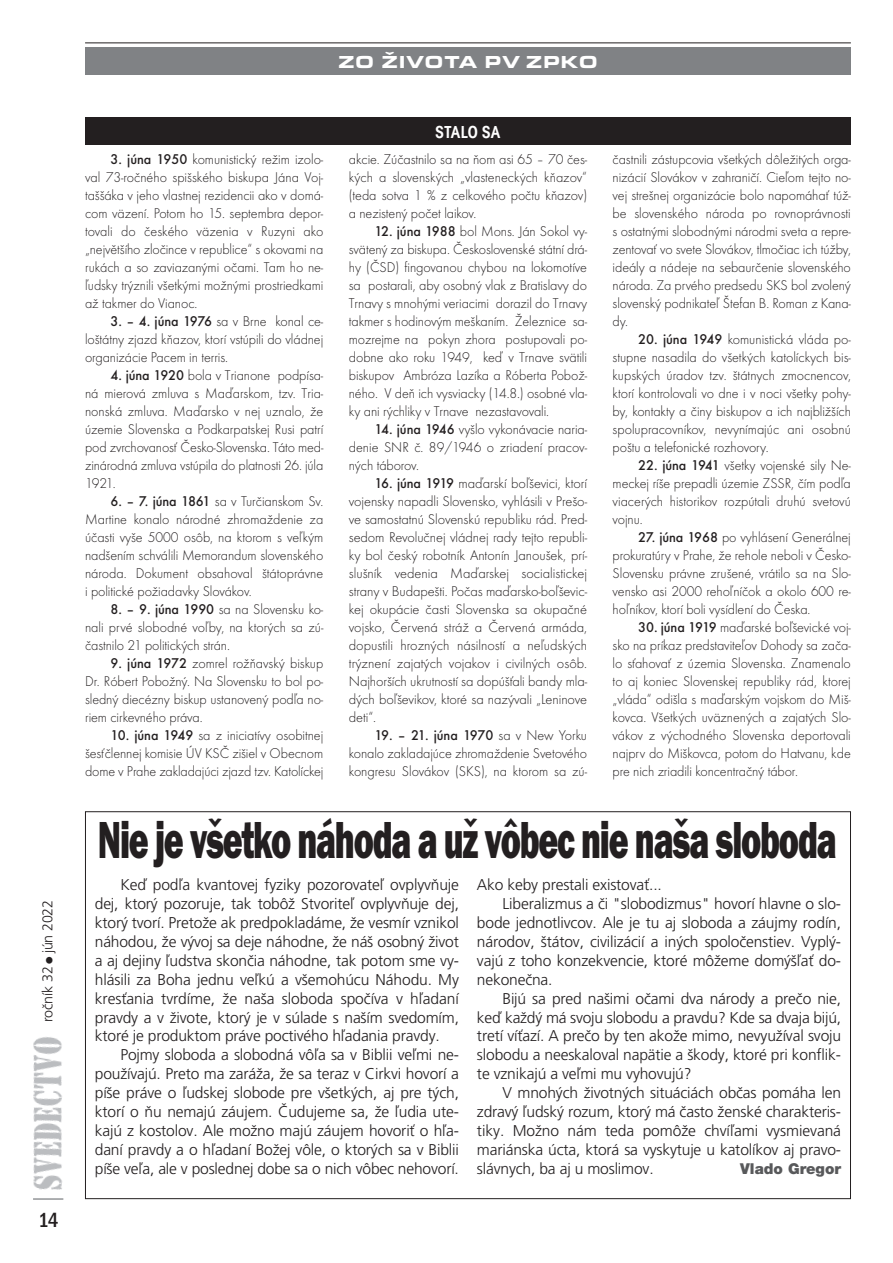
<style>
.page{position:relative;width:893px;height:1263px;background:#fff}
.page>*{position:absolute;margin:0;border:0;box-sizing:border-box;transform-origin:0 0}
.t1{font:54px "Franklin Got Itc TCE Heav";letter-spacing:-.035em;color:#231f20;scale:.63 1}
.t2{font:500 condensed 21px "Franklin Got Itc TCE";color:#231f20}
.t3{font:18px "Eurostile TCE Blac Exte";letter-spacing:.03em;color:#fff}
.t4{font:600 condensed 18px "Avant Gar Got Itc TCE";letter-spacing:.01em;color:#fff}
.t5{font:300 15.6px/18.9px "Frutiger CE";letter-spacing:-.01em;color:#231f20;text-align:justify}
.t6{font:900 15px "Helvetica Neue CE";color:#58595b}
.t7{font:300 14.7px/18px "Futura TCE";letter-spacing:-.005em;color:#231f20;text-align:justify;scale:.96 1}
.t8{font:300 14.7px/18px "Futura TCE";letter-spacing:-.005em;color:#231f20;text-align:justify}
.t9{font:300 14.25px "Frutiger CE";letter-spacing:-.01em;color:#231f20}
.s1{font-weight:500}
</style>
<div class="page">
<div style="left:85px;top:48px;width:765px;height:27px;background:#808285"></div>
<hr style="left:85px;top:43px;width:765px;height:1px;background:#231f20">
<img style="left:33px;top:1037px;width:29px;height:153px">
<hr style="left:33px;top:1198px;width:30px;height:2px;background:#939598">
<div style="left:85px;top:118px;width:765px;height:27px;background:#231f20"></div>
<p class="t9" style="left:41px;top:1022px;width:124px;rotate:-90deg">roãník 32 ● jún 2022</p>
<h2 class="t2" style="left:38px;top:1208px;width:22px">14</h2>
<p class="t3" style="left:338px;top:52px;width:261px">ZO ŽIVOTA PV ZPKO</p>
<p class="t7" style="left:85px;top:151px;width:250px;text-indent:26px"><span class="s1">3. júna 1950</span> komunistický režim izolo&shy;val 73-ročného spišského biskupa Jána Voj&shy;taššáka v jeho vlastnej rezidencii ako v domá&shy;com väzení. Potom ho 15. septembra depor&shy;tovali do českého väzenia v Ruzyni ako „největšího zločince v republice“ s okovami na rukách a so zaviazanými očami. Tam ho ne&shy;ľudsky trýznili všetkými možnými prostriedkami až takmer do Vianoc.</p>
<p class="t7" style="left:85px;top:313px;width:250px;text-indent:26px"><span class="s1">3. – 4. júna 1976</span> sa v Brne konal ce&shy;loštátny zjazd kňazov, ktorí vstúpili do vládnej organizácie Pacem in terris.</p>
<p class="t7" style="left:85px;top:367px;width:250px;text-indent:26px"><span class="s1">4. júna 1920</span> bola v Trianone podpísa&shy;ná mierová zmluva s Maďarskom, tzv. Tria&shy;nonská zmluva. Maďarsko v nej uznalo, že územie Slovenska a Podkarpatskej Rusi patrí pod zvrchovanosť Česko-Slovenska. Táto med&shy;zinárodná zmluva vstúpila do platnosti 26. júla 1921.</p>
<p class="t7" style="left:85px;top:493px;width:250px;text-indent:26px"><span class="s1">6. – 7. júna 1861</span> sa v Turčianskom Sv.<br>Martine konalo národné zhromaždenie za účasti vyše 5000 osôb, na ktorom s veľkým nadšením schválili Memorandum slovenského národa. Dokument obsahoval štátoprávne i politické požiadavky Slovákov.</p>
<p class="t7" style="left:85px;top:601px;width:250px;text-indent:26px"><span class="s1">8. – 9. júna 1990</span> sa na Slovensku ko&shy;nali prvé slobodné voľby, na ktorých sa zú&shy;častnilo 21 politických strán.</p>
<p class="t7" style="left:85px;top:655px;width:250px;text-indent:26px"><span class="s1">9. júna 1972</span> zomrel rožňavský biskup Dr. Róbert Pobožný. Na Slovensku to bol po&shy;sledný diecézny biskup ustanovený podľa no&shy;riem cirkevného práva.</p>
<p class="t7" style="left:85px;top:727px;width:250px;text-indent:26px"><span class="s1">10. júna 1949</span> sa z iniciatívy osobitnej šesťčlennej komisie ÚV KSČ zišiel v Obecnom dome v Prahe zakladajúci zjazd tzv. Katolíckej</p>
<p class="t4" style="left:435px;top:126px;width:66px">STALO SA</p>
<p class="t7" style="left:349px;top:151px;width:250px">akcie. Zúčastnilo sa na ňom asi 65 – 70 čes&shy;kých a slovenských „vlasteneckých kňazov“ (teda sotva 1 % z celkového počtu kňazov) a nezistený počet laikov.</p>
<p class="t7" style="left:349px;top:223px;width:250px;text-indent:26px"><span class="s1">12. júna 1988</span> bol Mons. Ján Sokol vy&shy;svätený za biskupa. Československé státní drá&shy;hy (ČSD) fingovanou chybou na lokomotíve sa postarali, aby osobný vlak z Bratislavy do Trnavy s mnohými veriacimi dorazil do Trnavy takmer s hodinovým meškaním. Železnice sa&shy;mozrejme na pokyn zhora postupovali po&shy;dobne ako roku 1949, keď v Trnave svätili biskupov Ambróza Lazíka a Róberta Pobož&shy;ného. V deň ich vysviacky (14.8.) osobné vla&shy;ky ani rýchliky v Trnave nezastavovali.</p>
<p class="t7" style="left:349px;top:421px;width:250px;text-indent:26px"><span class="s1">14. júna 1946</span> vyšlo vykonávacie naria&shy;denie SNR č. 89/1946 o zriadení pracov&shy;ných táborov.</p>
<p class="t8" style="left:349px;top:475px;width:240px;text-indent:26px"><span class="s1">16. júna 1919</span> maďarskí boľševici, ktorí vojensky napadli Slovensko, vyhlásili v Prešo&shy;ve samostatnú Slovenskú republiku rád. Pred&shy;sedom Revolučnej vládnej rady tejto republi&shy;ky bol český robotník Antonín Janoušek, prí&shy;slušník vedenia Maďarskej socialistickej strany v Budapešti. Počas maďarsko-boľševic&shy;kej okupácie časti Slovenska sa okupačné vojsko, Červená stráž a Červená armáda, dopustili hrozných násilností a neľudských trýznení zajatých vojakov i civilných osôb.<br>Najhorších ukrutností sa dopúšťali bandy mla&shy;dých boľševikov, ktoré sa nazývali „Leninove deti“.</p>
<p class="t7" style="left:349px;top:727px;width:250px;text-indent:26px"><span class="s1">19. – 21. júna 1970</span> sa v New Yorku konalo zakladajúce zhromaždenie Svetového kongresu Slovákov (SKS), na ktorom sa zú-</p>
<p class="t7" style="left:612px;top:151px;width:250px">častnili zástupcovia všetkých dôležitých orga&shy;nizácií Slovákov v zahraničí. Cieľom tejto no&shy;vej strešnej organizácie bolo napomáhať túž&shy;be slovenského národa po rovnoprávnosti s ostatnými slobodnými národmi sveta a repre&shy;zentovať vo svete Slovákov, tlmočiac ich túžby, ideály a nádeje na sebaurčenie slovenského národa. Za prvého predsedu SKS bol zvolený slovenský podnikateľ Štefan B. Roman z Kana&shy;dy.</p>
<p class="t7" style="left:612px;top:331px;width:250px;text-indent:26px"><span class="s1">20. júna 1949</span> komunistická vláda po&shy;stupne nasadila do všetkých katolíckych bis&shy;kupských úradov tzv. štátnych zmocnencov, ktorí kontrolovali vo dne i v noci všetky pohy&shy;by, kontakty a činy biskupov a ich najbližších spolupracovníkov, nevynímajúc ani osobnú poštu a telefonické rozhovory.</p>
<p class="t7" style="left:612px;top:457px;width:250px;text-indent:26px"><span class="s1">22. júna 1941</span> všetky vojenské sily Ne&shy;meckej ríše prepadli územie ZSSR, čím podľa viacerých historikov rozpútali druhú svetovú vojnu.</p>
<p class="t7" style="left:612px;top:529px;width:250px;text-indent:26px"><span class="s1">27. júna 1968</span> po vyhlásení Generálnej prokuratúry v Prahe, že rehole neboli v Česko-Slovensku právne zrušené, vrátilo sa na Slo&shy;vensko asi 2000 rehoľníčok a okolo 600 re&shy;hoľníkov, ktorí boli vysídlení do Česka.</p>
<p class="t7" style="left:612px;top:619px;width:250px;text-indent:26px"><span class="s1">30. júna 1919</span> maďarské boľševické voj&shy;sko na príkaz predstaviteľov Dohody sa zača&shy;lo sťahovať z územia Slovenska. Znamenalo to aj koniec Slovenskej republiky rád, ktorej „vláda“ odišla s maďarským vojskom do Miš&shy;kovca. Všetkých uväznených a zajatých Slo&shy;vákov z východného Slovenska deportovali najprv do Miškovca, potom do Hatvanu, kde pre nich zriadili koncentračný tábor.</p>
<h1 class="t1" style="left:98px;top:823px;width:1174px">Nie je všetko náhoda a už vôbec nie naša sloboda</h1>
<p class="t5" style="left:95px;top:877px;width:365px;text-indent:26px">Keì podºa kvantovej fyziky pozorovateº ovplyvÀuje dej, ktor˘ pozoruje, tak tobôÏ Stvoriteº ovplyvÀuje dej, ktor˘ tvorí. PretoÏe ak predpokladáme, Ïe vesmír vznikol náhodou, Ïe v˘voj sa deje náhodne, Ïe ná‰ osobn˘ Ïivot a aj dejiny ºudstva skonãia náhodne, tak potom sme vy&shy;hlásili za Boha jednu veºkú a v‰emohúcu Náhodu. My kresÈania tvrdíme, Ïe na‰a sloboda spoãíva v hºadaní pravdy a v Ïivote, ktor˘ je v súlade s na‰ím svedomím, ktoré je produktom práve poctivého hºadania pravdy.</p>
<p class="t5" style="left:95px;top:1047px;width:365px;text-indent:26px">Pojmy sloboda a slobodná vôºa sa v Biblii veºmi ne&shy;pouÏívajú. Preto ma zaráÏa, Ïe sa teraz v Cirkvi hovorí a pí‰e práve o ºudskej slobode pre v‰etk˘ch, aj pre t˘ch, ktorí o Àu nemajú záujem. âudujeme sa, Ïe ºudia ute&shy;kajú z kostolov. Ale moÏno majú záujem hovoriÈ o hºa&shy;daní pravdy a o hºadaní BoÏej vôle, o ktor˘ch sa v Biblii pí‰e veºa, ale v poslednej dobe sa o nich vôbec nehovorí.</p>
<p class="t5" style="left:477px;top:877px;width:186px">Ako keby prestali existovaÈ...</p>
<p class="t5" style="left:502px;top:895px;width:340px">Liberalizmus a ãi "slobodizmus" hovorí hlavne o slo-</p>
<p class="t5" style="left:477px;top:914px;width:365px">bode jednotlivcov. Ale je tu aj sloboda a záujmy rodín,</p>
<p class="t5" style="left:477px;top:933px;width:365px">národov, ‰tátov, civilizácií a in˘ch spoloãenstiev. Vypl˘-</p>
<p class="t5" style="left:477px;top:952px;width:365px">vajú z toho konzekvencie, ktoré môÏeme dom˘‰ºaÈ do-</p>
<p class="t5" style="left:477px;top:971px;width:77px">nekoneãna.</p>
<p class="t5" style="left:502px;top:990px;width:340px">Bijú sa pred na‰imi oãami dva národy a preão nie,</p>
<p class="t5" style="left:477px;top:1009px;width:365px">keì kaÏd˘ má svoju slobodu a pravdu? Kde sa dvaja bijú,</p>
<p class="t5" style="left:477px;top:1028px;width:365px">tretí víÈazí. A preão by ten akoÏe mimo, nevyuÏíval svoju</p>
<p class="t5" style="left:477px;top:1047px;width:365px">slobodu a neeskaloval napätie a ‰kody, ktoré pri konflik-</p>
<p class="t5" style="left:477px;top:1066px;width:216px">te vznikajú a veºmi mu vyhovujú?</p>
<p class="t5" style="left:502px;top:1084px;width:340px">V mnoh˘ch Ïivotn˘ch situáciách obãas pomáha len</p>
<p class="t5" style="left:477px;top:1103px;width:365px">zdrav˘ ºudsk˘ rozum, ktor˘ má ãasto Ïenské charakteris-</p>
<p class="t5" style="left:477px;top:1122px;width:365px">tiky. MoÏno nám teda pomôÏe chvíºami vysmievaná</p>
<p class="t5" style="left:477px;top:1141px;width:365px">mariánska úcta, ktorá sa vyskytuje u katolíkov aj pravo-</p>
<p class="t5" style="left:477px;top:1160px;width:178px">slávnych, ba aj u moslimov.</p>
<p class="t6" style="left:740px;top:1163px;width:102px">Vlado Gregor</p>
</div>
